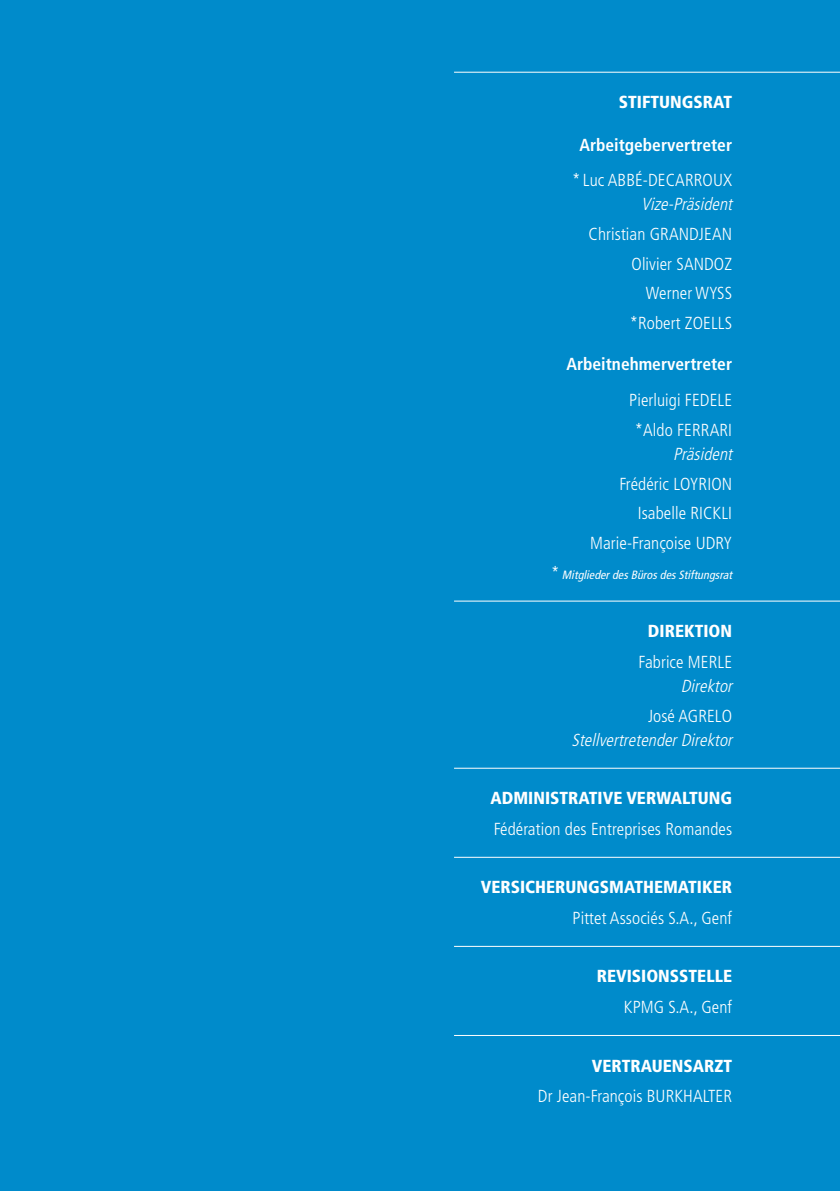
<style>
.page{position:relative;width:840px;height:1191px;background:#fff}
.page>*{position:absolute;margin:0;border:0;box-sizing:border-box;transform-origin:0 0}
.txt{font:300 condensed 17.4px/24.2px "Frutiger LT Std";letter-spacing:.005em;color:#fff;text-align:right}
.titre{font:900 condensed 17.4px "Frutiger LT Std";color:#fff}
.ss_titre{font:700 condensed 17.4px "Frutiger LT Std";color:#fff}
.txt-2{font:italic 300 condensed 17.4px/24.2px "Frutiger LT Std";color:#fff;text-align:right}
.txt-3{font:italic condensed 12px "Frutiger LT Std";color:#fff}
.s1{font-style:italic}
.s2{font-weight:300;font-style:normal;font-size:17.4px}
.s3{font-style:normal}
</style>
<div class="page">
<div style="left:0;top:0;width:839px;height:1191px;background:#008bcb"></div>
<hr style="left:454px;top:72px;width:385px;height:1px;background:#fff">
<hr style="left:454px;top:601px;width:385px;height:1px;background:#fff">
<hr style="left:454px;top:768px;width:385px;height:1px;background:#fff">
<hr style="left:454px;top:857px;width:385px;height:1px;background:#fff">
<hr style="left:454px;top:946px;width:385px;height:1px;background:#fff">
<hr style="left:454px;top:1035px;width:385px;height:1px;background:#fff">
<p class="titre" style="left:618px;top:92px;width:115px">STIFTUNGSRAT</p>
<p class="ss_titre" style="left:579px;top:134px;width:154px">Arbeitgebervertreter</p>
<p class="txt" style="left:572px;top:168px;width:166px">* Luc ABBÉ-DECARROUX<br><span class="s1">Vize-Präsident</span></p>
<p class="txt" style="left:588px;top:222px;width:145px">Christian GRANDJEAN</p>
<p class="txt" style="left:631px;top:252px;width:102px">Olivier SANDOZ</p>
<p class="txt" style="left:645px;top:282px;width:88px">Werner WYSS</p>
<p class="txt" style="left:629px;top:311px;width:104px">*Robert ZOELLS</p>
<p class="ss_titre" style="left:566px;top:354px;width:167px">Arbeitnehmervertreter</p>
<p class="txt" style="left:629px;top:388px;width:104px">Pierluigi FEDELE</p>
<p class="txt" style="left:634px;top:418px;width:103px">*Aldo FERRARI<br><span class="s1">Präsident</span></p>
<p class="txt" style="left:619px;top:472px;width:114px">Frédéric LOYRION</p>
<p class="txt" style="left:637px;top:501px;width:96px">Isabelle RICKLI</p>
<p class="txt" style="left:590px;top:531px;width:143px">Marie-Françoise UDRY</p>
<p class="txt-3" style="left:551px;top:568px;width:185px"><span class="s2">*</span> MitgliederdesBürosdesStiftungsrat</p>
<p class="titre" style="left:647px;top:620px;width:86px">DIREKTION</p>
<p class="txt" style="left:638px;top:650px;width:99px">Fabrice MERLE<br><span class="s1">Direktor</span></p>
<p class="txt-2" style="left:571px;top:704px;width:166px"><span class="s3">José AGRELO<br></span>StellvertretenderDirektor</p>
<p class="titre" style="left:490px;top:787px;width:243px">ADMINISTRATIVE VERWALTUNG</p>
<p class="txt" style="left:493px;top:817px;width:240px">Fédération des Entreprises Romandes</p>
<p class="titre" style="left:480px;top:876px;width:253px">VERSICHERUNGSMATHEMATIKER</p>
<p class="txt" style="left:572px;top:906px;width:161px">Pittet Associés S.A., Genf</p>
<p class="titre" style="left:596px;top:966px;width:137px">REVISIONSSTELLE</p>
<p class="txt" style="left:623px;top:995px;width:110px">KPMG S.A., Genf</p>
<p class="titre" style="left:591px;top:1055px;width:142px">VERTRAUENSARZT</p>
<p class="txt" style="left:537px;top:1084px;width:196px">Dr Jean-François BURKHALTER</p>
</div>
